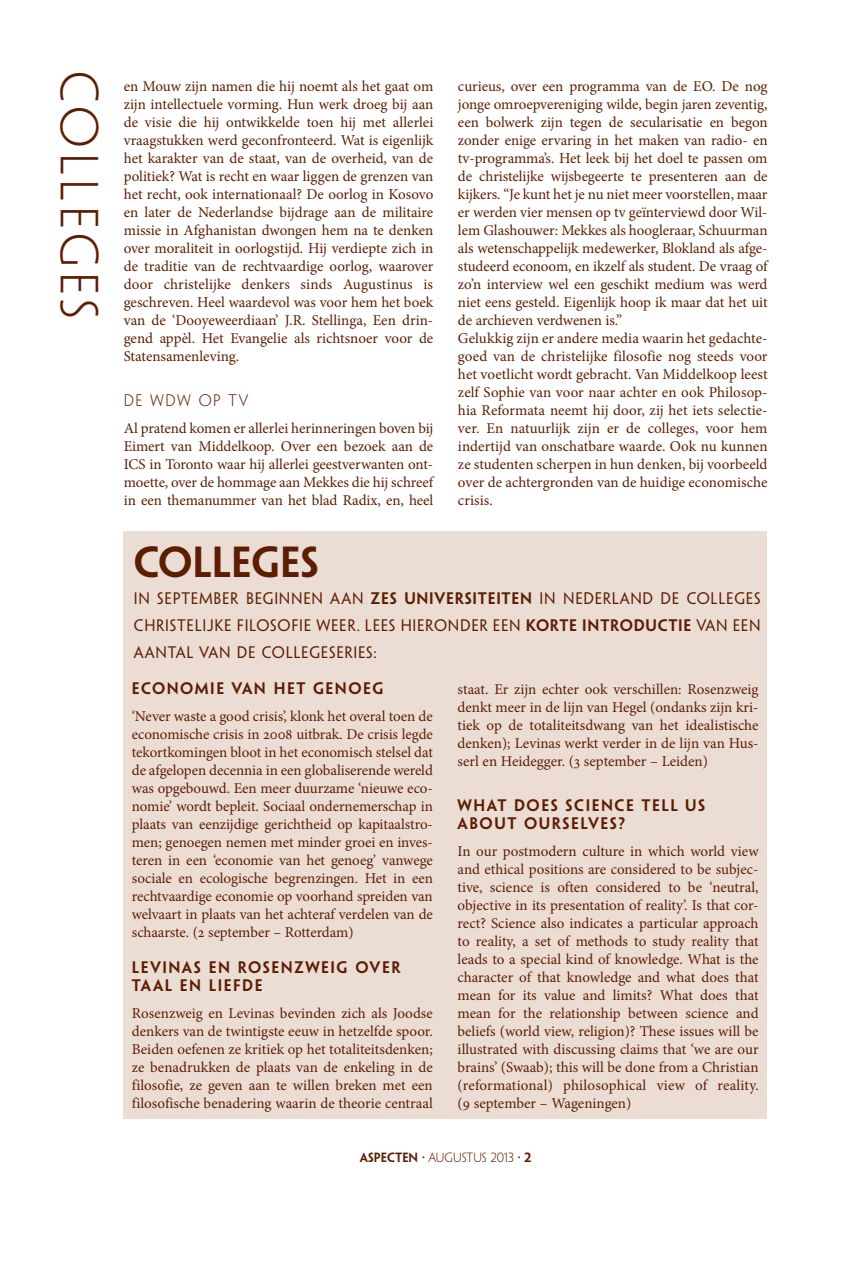
<style>
.page{position:relative;width:842px;height:1263px;background:#fff}
.page>*{position:absolute;margin:0;border:0;box-sizing:border-box;transform-origin:0 0}
.Zijschrift{font:300 48px "Penumbra Sans Std";letter-spacing:.1em;color:#5c1e02}
.Kop{font:600 39px "Penumbra Sans Std";color:#5c1e02}
.Platte_tekst{font:15px/18px "Minion Pro";letter-spacing:-.005em;color:#5c1e02;text-align:justify}
.Introtekst{font:15px/27px "Penumbra Sans Std";letter-spacing:.05em;color:#5c1e02;text-align:justify}
.Tussenkop{font:600 15px/18px "Penumbra Sans Std";letter-spacing:.1em;color:#5c1e02}
.Tussenkop-2{font:300 15px "Penumbra Sans Std";letter-spacing:.1em;color:#5c1e02}
.Platte_tekst-2{font:300 12px "Penumbra Sans Std";color:#5c1e02}
.s1{font-weight:600}
</style>
<div class="page">
<div style="left:123px;top:532px;width:644px;height:587px;background:#ecddd4"></div>
<p class="Zijschrift" style="left:107px;top:71px;width:249px;rotate:90deg">COLLEGES</p>
<p class="Platte_tekst" style="left:124px;top:77px;width:311px">en Mouw zijn namen die hij noemt als het gaat om zijn intellectuele vorming. Hun werk droeg bij aan de visie die hij ontwikkelde toen hij met allerlei vraagstukken werd geconfronteerd. Wat is eigenlijk het karakter van de staat, van de overheid, van de politiek? Wat is recht en waar liggen de grenzen van het recht, ook internationaal? De oorlog in Kosovo en later de Nederlandse bijdrage aan de militaire missie in Afghanistan dwongen hem na te denken over moraliteit in oorlogstijd. Hij verdiepte zich in de traditie van de rechtvaardige oorlog, waarover door christelijke denkers sinds Augustinus is geschreven. Heel waardevol was voor hem het boek van de ‘Dooyeweerdiaan’ J.R. Stellinga, Een drin&shy;gend appèl. Het Evangelie als richtsnoer voor de Statensamenleving.</p>
<p class="Tussenkop-2" style="left:124px;top:392px;width:126px">DE WDW OP TV</p>
<p class="Platte_tekst" style="left:124px;top:419px;width:311px">Al pratend komen er allerlei herinneringen boven bij Eimert van Middelkoop. Over een bezoek aan de ICS in Toronto waar hij allerlei geestverwanten ont&shy;moette, over de hommage aan Mekkes die hij schreef in een themanummer van het blad Radix, en, heel</p>
<p class="Platte_tekst" style="left:458px;top:77px;width:311px">curieus, over een programma van de EO. De nog jonge omroepvereniging wilde, begin jaren zeventig, een bolwerk zijn tegen de secularisatie en begon zonder enige ervaring in het maken van radio- en tv-programma’s. Het leek bij het doel te passen om de christelijke wijsbegeerte te presenteren aan de kijkers. “Je kunt het je nu niet meer voorstellen, maar er werden vier mensen op tv geïnterviewd door Wil&shy;lem Glashouwer: Mekkes als hoogleraar, Schuurman als wetenschappelijk medewerker, Blokland als afge&shy;studeerd econoom, en ikzelf als student. De vraag of zo’n interview wel een geschikt medium was werd niet eens gesteld. Eigenlijk hoop ik maar dat het uit de archieven verdwenen is.”</p>
<p class="Platte_tekst" style="left:458px;top:329px;width:311px">Gelukkig zijn er andere media waarin het gedachte&shy;goed van de christelijke filosofie nog steeds voor het voetlicht wordt gebracht. Van Middelkoop leest zelf Sophie van voor naar achter en ook Philosop&shy;hia Reformata neemt hij door, zij het iets selectie&shy;ver. En natuurlijk zijn er de colleges, voor hem indertijd van onschatbare waarde. Ook nu kunnen ze studenten scherpen in hun denken, bij voorbeeld over de achtergronden van de huidige economische crisis.</p>
<p class="Kop" style="left:134px;top:538px;width:187px">COLLEGES</p>
<p class="Introtekst" style="left:134px;top:585px;width:628px">IN SEPTEMBER BEGINNEN AAN <span class="s1">ZES UNIVERSITEITEN</span> IN NEDERLAND DE COLLEGES CHRISTELIJKE FILOSOFIE WEER. LEES HIERONDER EEN <span class="s1">KORTE INTRODUCTIE</span> VAN EEN AANTAL VAN DE COLLEGESERIES:</p>
<p class="Tussenkop" style="left:132px;top:679px;width:253px">ECONOMIE VAN HET GENOEG</p>
<p class="Platte_tekst" style="left:132px;top:707px;width:303px">‘Never waste a good crisis’, klonk het overal toen de economische crisis in 2008 uitbrak. De crisis legde tekortkomingen bloot in het economisch stelsel dat de afgelopen decennia in een globaliserende wereld was opgebouwd. Een meer duurzame ‘nieuwe eco&shy;nomie’ wordt bepleit. Sociaal ondernemerschap in plaats van eenzijdige gerichtheid op kapitaalstro&shy;men; genoegen nemen met minder groei en inves&shy;teren in een ‘economie van het genoeg’ vanwege sociale en ecologische begrenzingen. Het in een rechtvaardige economie op voorhand spreiden van welvaart in plaats van het achteraf verdelen van de schaarste. (2 september – Rotterdam)</p>
<p class="Tussenkop" style="left:132px;top:958px;width:270px">LEVINAS EN ROSENZWEIG OVER<br>TAAL EN LIEFDE</p>
<p class="Platte_tekst" style="left:132px;top:1004px;width:303px">Rosenzweig en Levinas bevinden zich als Joodse denkers van de twintigste eeuw in hetzelfde spoor.<br>Beiden oefenen ze kritiek op het totaliteitsdenken; ze benadrukken de plaats van de enkeling in de filosofie, ze geven aan te willen breken met een filosofische benadering waarin de theorie centraal</p>
<p class="Platte_tekst" style="left:458px;top:680px;width:303px">staat. Er zijn echter ook verschillen: Rosenzweig denkt meer in de lijn van Hegel (ondanks zijn kri&shy;tiek op de totaliteitsdwang van het idealistische denken); Levinas werkt verder in de lijn van Hus&shy;serl en Heidegger. (3 september – Leiden)</p>
<p class="Tussenkop" style="left:458px;top:796px;width:249px">WHAT DOES SCIENCE TELL US<br>ABOUT OURSELVES?</p>
<p class="Platte_tekst" style="left:458px;top:842px;width:303px">In our postmodern culture in which world view and ethical positions are considered to be subjec&shy;tive, science is often considered to be ‘neutral, objective in its presentation of reality’. Is that cor&shy;rect? Science also indicates a particular approach to reality, a set of methods to study reality that leads to a special kind of knowledge. What is the character of that knowledge and what does that mean for its value and limits? What does that mean for the relationship between science and beliefs (world view, religion)? These issues will be illustrated with discussing claims that ‘we are our brains’ (Swaab); this will be done from a Christian (reformational) philosophical view of reality. (9 september – Wageningen)</p>
<p class="Platte_tekst-2" style="left:360px;top:1150px;width:173px"><span class="s1">ASPECTEN</span> • AUGUSTUS 2013 • <span class="s1">2</span></p>
</div>
